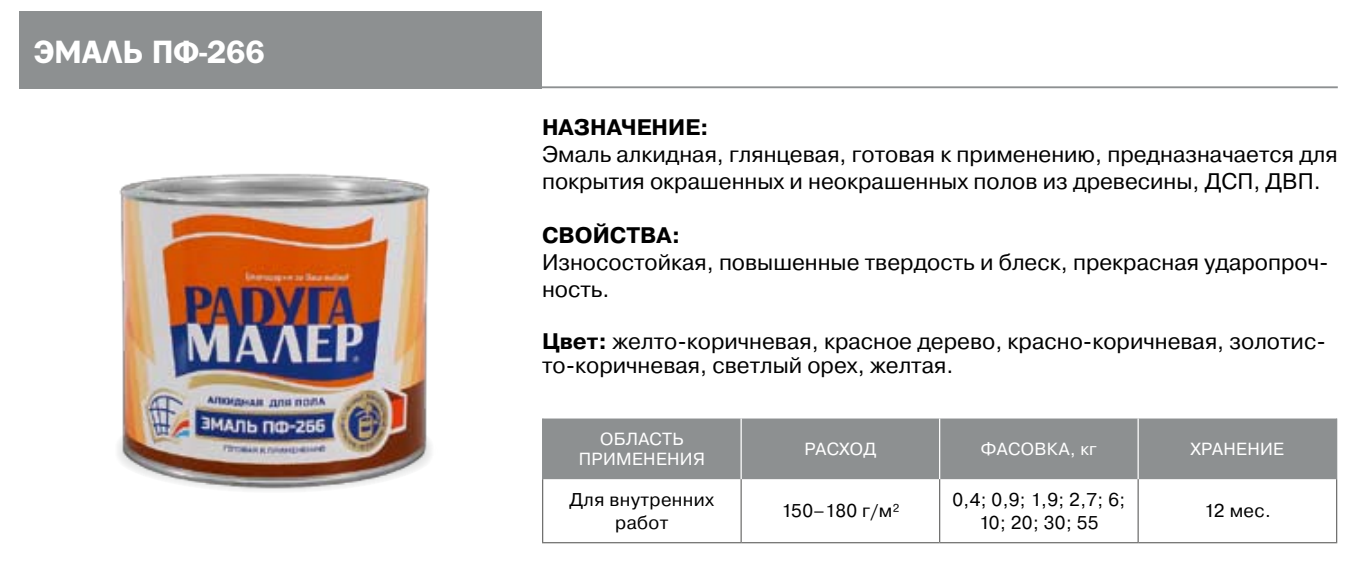
<style>
.page{position:relative;width:1355px;height:576px;background:#fff}
.page>*{position:absolute;margin:0;border:0;box-sizing:border-box;transform-origin:0 0}
.t1{font:700 32.5px "Bloknot C";letter-spacing:-.01em;color:#fff}
.t2{font:22.5px/27px "Pragmatica";color:#000}
.t3{font:700 22.5px "Pragmatica";color:#000}
.t4{font:18.5px/22.2px "Pragmatica";letter-spacing:.02em;color:#000;text-align:center}
.t5{font:17.5px/20px "Pragmatica";letter-spacing:.02em;color:#fff;text-align:center}
.s1{font-weight:700}
</style>
<div class="page">
<div style="left:19px;top:11px;width:523px;height:77px;background:#8d9091"></div>
<div style="left:543px;top:418px;width:793px;height:61px;background:#8d9091"></div>
<hr style="left:542px;top:542px;width:199px;height:1px;background:#6f6f6e">
<hr style="left:740px;top:418px;width:1px;height:61px;background:#fff">
<hr style="left:939px;top:418px;width:1px;height:61px;background:#fff">
<hr style="left:1137px;top:418px;width:1px;height:61px;background:#fff">
<hr style="left:741px;top:542px;width:198px;height:1px;background:#6f6f6e">
<hr style="left:542px;top:479px;width:1px;height:63px;background:#6f6f6e">
<hr style="left:740px;top:479px;width:1px;height:63px;background:#6f6f6e">
<hr style="left:939px;top:479px;width:1px;height:63px;background:#6f6f6e">
<hr style="left:1137px;top:479px;width:1px;height:63px;background:#6f6f6e">
<hr style="left:1336px;top:479px;width:1px;height:63px;background:#6f6f6e">
<hr style="left:939px;top:542px;width:199px;height:1px;background:#6f6f6e">
<hr style="left:1138px;top:542px;width:199px;height:1px;background:#6f6f6e">
<hr style="left:542px;top:418px;width:1px;height:61px;background:#8d9091">
<hr style="left:1336px;top:418px;width:1px;height:61px;background:#8d9091">
<img style="left:117px;top:173px;width:314px;height:318px">
<hr style="left:19px;top:86px;width:1318px;height:2px;background:#8d9091">
<h1 class="t1" style="left:33px;top:33px;width:233px">Эмаль ПФ-266</h1>
<p class="t3" style="left:542px;top:113px;width:168px">НАЗНАЧЕНИЕ:</p>
<p class="t2" style="left:542px;top:141px;width:797px">Эмаль алкидная, глянцевая, готовая к применению, предназначается для покрытия окрашенных и неокрашенных полов из древесины, ДСП, ДВП.</p>
<p class="t3" style="left:542px;top:221px;width:140px">СВОЙСТВА:</p>
<p class="t2" style="left:542px;top:249px;width:788px">Износостойкая, повышенные твердость и блеск, прекрасная ударопроч&shy;ность.</p>
<p class="t2" style="left:542px;top:329px;width:785px;line-height:24.5px"><span class="s1">Цвет:</span> желто-коричневая, красное дерево, красно-коричневая, золотис&shy;то-коричневая, светлый орех, желтая.</p>
<p class="t5" style="left:579px;top:429px;width:128px">ОБЛАСТЬ<br>ПРИМЕНЕНИЯ</p>
<p class="t5" style="left:804px;top:439px;width:73px">РАСХОД</p>
<p class="t5" style="left:981px;top:439px;width:117px">ФАСОВКА, кг</p>
<p class="t5" style="left:1190px;top:439px;width:95px">ХРАНЕНИЕ</p>
<p class="t4" style="left:569px;top:489px;width:146px">Для внутренних работ</p>
<p class="t4" style="left:781px;top:500px;width:119px">150–180 г/м²</p>
<p class="t4" style="left:952px;top:489px;width:174px">0,4; 0,9; 1,9; 2,7; 6;<br>10; 20; 30; 55</p>
<p class="t4" style="left:1204px;top:500px;width:68px">12 мес.</p>
</div>
